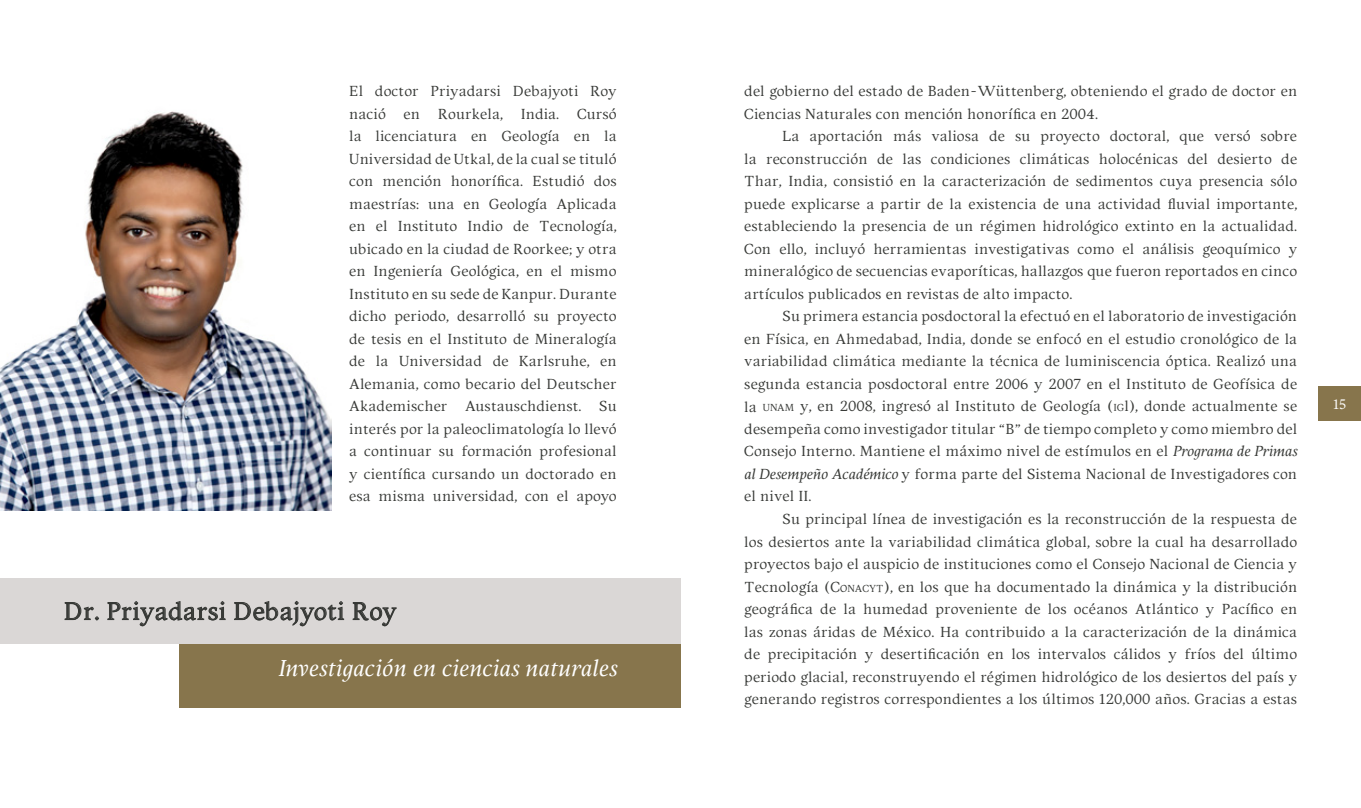
<style>
.page{position:relative;width:1361px;height:808px;background:#fff}
.page>*{position:absolute;margin:0;border:0;box-sizing:border-box;transform-origin:0 0}
.t1{font:24px "Segral";letter-spacing:.01em;color:#363835}
.t2{font:italic 22.5px "Segral";letter-spacing:.02em;color:#fff}
.t3{font:14.25px/22.5px "Segral";letter-spacing:.005em;color:#363835;text-align:justify}
.t4{font:13.5px "Segral";color:#fff}
.s1{font-size:10.05px}
.s2{font-style:italic}
.s3{font-style:inherit}
</style>
<div class="page">
<div style="left:1318px;top:387px;width:43px;height:34px;background:#87754c"></div>
<div style="left:0;top:578px;width:680px;height:66px;background:#dad7d6"></div>
<img style="left:0;top:111px;width:331px;height:399px">
<div style="left:179px;top:644px;width:501px;height:64px;background:#87754c"></div>
<svg style="left:65px;top:602px;width:34px;height:18px"></svg>
<svg style="left:108px;top:601px;width:117px;height:25px"></svg>
<svg style="left:234px;top:601px;width:110px;height:26px"></svg>
<svg style="left:353px;top:602px;width:43px;height:24px"></svg>
<p class="t3" style="left:349px;top:80px;width:269px">El doctor Priyadarsi Debajyoti Roy nació en Rourkela, India. Cursó la licenciatura en Geología en la Universidad de Utkal, de la cual se tituló con mención honorífica. Estudió dos maestrías: una en Geología Aplicada en el Instituto Indio de Tecnología, ubicado en la ciudad de Roorkee; y otra en Ingeniería Geológica, en el mismo Instituto en su sede de Kanpur. Durante dicho periodo, desarrolló su proyecto de tesis en el Instituto de Mineralogía de la Universidad de Karlsruhe, en Alemania, como becario del Deutscher Akademischer Austauschdienst. Su interés por la paleoclimatología lo llevó a continuar su formación profesional y científica cursando un doctorado en esa misma universidad, con el apoyo</p>
<p class="t3" style="left:744px;top:80px;width:554px">del gobierno del estado de Baden-Wüttenberg, obteniendo el grado de doctor en<br>Ciencias Naturales con mención honorífica en 2004.</p>
<p class="t3" style="left:744px;top:125px;width:554px;text-indent:38px">La aportación más valiosa de su proyecto doctoral, que versó sobre la reconstrucción de las condiciones climáticas holocénicas del desierto de Thar, India, consistió en la caracterización de sedimentos cuya presencia sólo puede explicarse a partir de la existencia de una actividad fluvial importante, estableciendo la presencia de un régimen hidrológico extinto en la actualidad.<br>Con ello, incluyó herramientas investigativas como el análisis geoquímico y mineralógico de secuencias evaporíticas, hallazgos que fueron reportados en cinco artículos publicados en revistas de alto impacto.</p>
<p class="t3" style="left:744px;top:305px;width:554px;text-indent:38px">Su primera estancia posdoctoral la efectuó en el laboratorio de investigación en Física, en Ahmedabad, India, donde se enfocó en el estudio cronológico de la variabilidad climática mediante la técnica de luminiscencia óptica. Realizó una segunda estancia posdoctoral entre 2006 y 2007 en el Instituto de Geofísica de la <span class="s1">UNAM</span> y, en 2008, ingresó al Instituto de Geología (<span class="s1">IG</span>l), donde actualmente se desempeña como investigador titular “B” de tiempo completo y como miembro del Consejo Interno. Mantiene el máximo nivel de estímulos en el <span class="s2">Programa de Primas al Desempeño Académico</span> y forma parte del Sistema Nacional de Investigadores con el nivel II.</p>
<p class="t3" style="left:744px;top:508px;width:554px;text-indent:38px">Su principal línea de investigación es la reconstrucción de la respuesta de los desiertos ante la variabilidad climática global, sobre la cual ha desarrollado proyectos bajo el auspicio de instituciones como el Consejo Nacional de Ciencia y Tecnología (C<span class="s1">ONACYT</span><span class="s3">)</span>, en los que ha documentado la dinámica y la distribución geográfica de la humedad proveniente de los océanos Atlántico y Pacífico en las zonas áridas de México. Ha contribuido a la caracterización de la dinámica de precipitación y desertificación en los intervalos cálidos y fríos del último periodo glacial, reconstruyendo el régimen hidrológico de los desiertos del país y generando registros correspondientes a los últimos 120,000 años. Gracias a estas</p>
<h1 class="t1" style="left:64px;top:597px;width:334px">Dr. Priyadarsi Debajyoti Roy</h1>
<h2 class="t2" style="left:278px;top:654px;width:340px">Investigación en ciencias naturales</h2>
<p class="t4" style="left:1333px;top:396px;width:15px">15</p>
</div>
